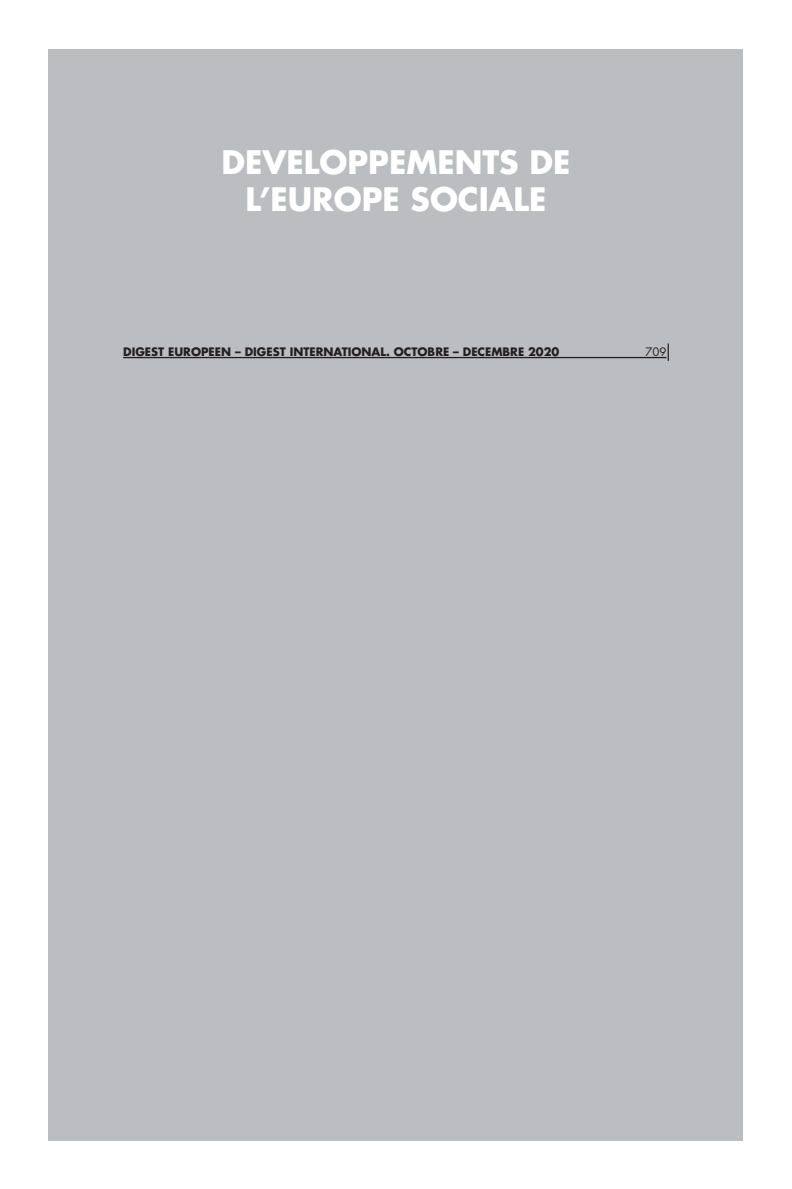
<style>
.page{position:relative;width:792px;height:1189px;background:#fff}
.page>*{position:absolute;margin:0;border:0;box-sizing:border-box;transform-origin:0 0}
.t1{font:700 31.5px/36.8px "Futura Std";color:#fff;text-align:center}
.t2{font:700 11.38px "Futura Std";color:#231f20}
.t3{font:11.38px "Futura Std";color:#231f20}
</style>
<div class="page">
<div style="left:49px;top:49px;width:694px;height:1091px;background:#bcbdc0"></div>
<svg style="left:668px;top:343px;width:1px;height:18px"></svg>
<hr style="left:123px;top:357px;width:543px;height:1px;background:#231f20">
<h1 class="t1" style="left:222px;top:143px;width:350px">DEVELOPPEMENTS DE<br>L’EUROPE SOCIALE</h1>
<p class="t2" style="left:123px;top:344px;width:438px">DIGEST EUROPEEN – DIGEST INTERNATIONAL. OCTOBRE – DECEMBRE 2020</p>
<p class="t3" style="left:645px;top:344px;width:23px">709</p>
</div>
